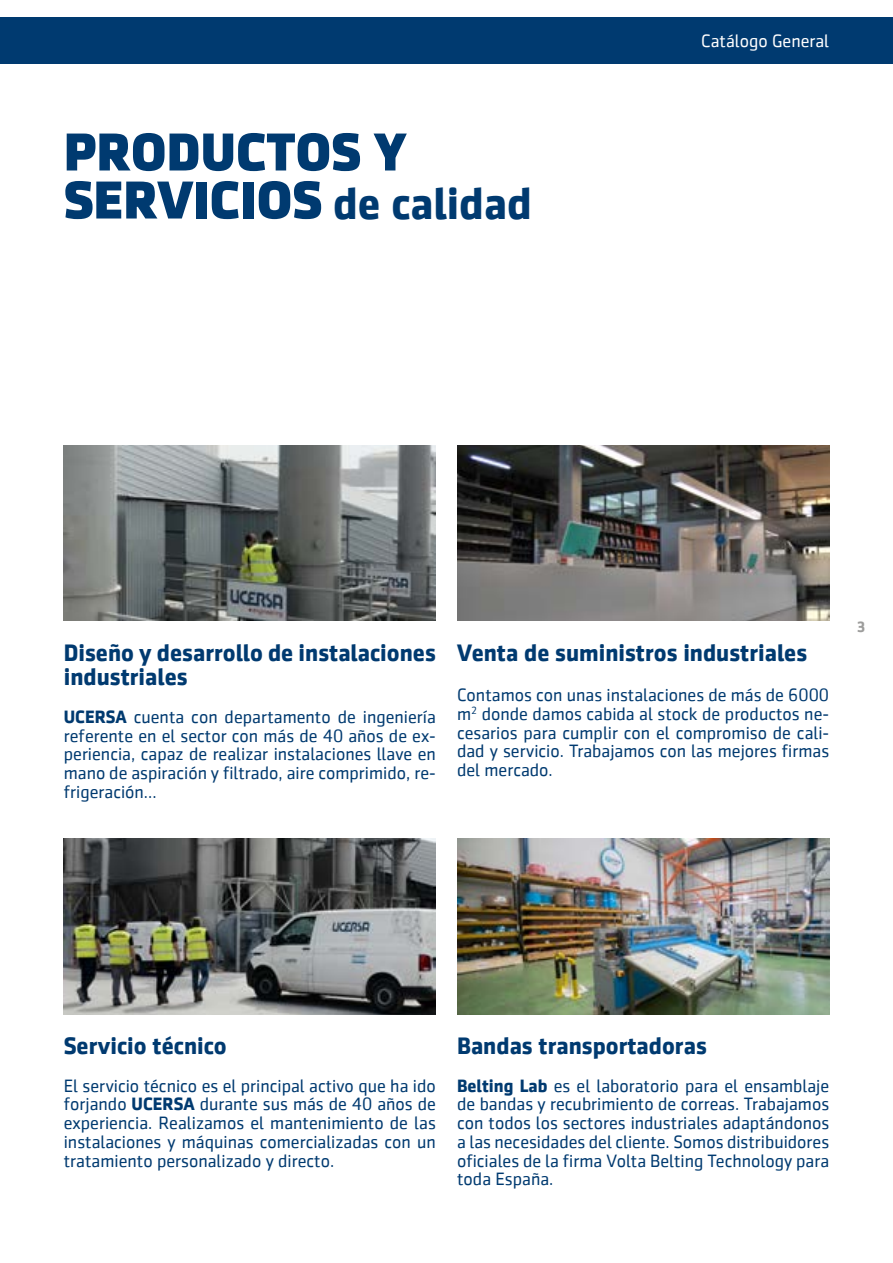
<style>
.page{position:relative;width:893px;height:1263px;background:#fff}
.page>*{position:absolute;margin:0;border:0;box-sizing:border-box;transform-origin:0 0}
.t1{font:800 54px/48px "Sentico Sans DT";color:#003a70}
.t2{font:700 24px/24px "Sentico Sans DT";color:#003a70}
.t3{font:18px/18.8px "Sentico Sans DT";color:#003a70;text-align:justify}
.t4{font:18px "Sentico Sans DT";color:#fff}
.t5{font:700 15px "Sentico Sans DT";color:#9d9d9c}
.s1{font-weight:700;font-size:45px}
.s2{font-weight:700}
</style>
<div class="page">
<div style="left:0;top:17px;width:893px;height:47px;background:#003a70"></div>
<img style="left:64px;top:445px;width:372px;height:176px">
<img style="left:64px;top:839px;width:372px;height:175px">
<img style="left:457px;top:445px;width:372px;height:176px">
<img style="left:457px;top:839px;width:372px;height:175px">
<h1 class="t1" style="left:64px;top:128px;width:470px">PRODUCTOS Y<br>SERVICIOS <span class="s1">de calidad</span></h1>
<p class="t4" style="left:701px;top:35px;width:130px">Catálogo General</p>
<h2 class="t2" style="left:64px;top:642px;width:374px">Diseño y desarrollo de instalaciones industriales</h2>
<p class="t3" style="left:64px;top:707px;width:374px"><span class="s2">UCERSA</span> cuenta con departamento de ingeniería referente en el sector con más de 40 años de ex&shy;periencia, capaz de realizar instalaciones llave en mano de aspiración y filtrado, aire comprimido, re&shy;frigeración...</p>
<h2 class="t2" style="left:457px;top:642px;width:352px">Venta de suministros industriales</h2>
<p class="t3" style="left:457px;top:685px;width:374px">Contamos con unas instalaciones de más de 6000 m<sup>2</sup> donde damos cabida al stock de productos ne&shy;cesarios para cumplir con el compromiso de cali&shy;dad y servicio. Trabajamos con las mejores firmas del mercado.</p>
<p class="t5" style="left:857px;top:621px;width:10px">3</p>
<h2 class="t2" style="left:64px;top:1035px;width:165px">Servicio técnico</h2>
<p class="t3" style="left:64px;top:1076px;width:374px">El servicio técnico es el principal activo que ha ido forjando <span class="s2">UCERSA</span> durante sus más de 40 años de experiencia. Realizamos el mantenimiento de las instalaciones y máquinas comercializadas con un tratamiento personalizado y directo.</p>
<h2 class="t2" style="left:457px;top:1035px;width:251px">Bandas transportadoras</h2>
<p class="t3" style="left:457px;top:1076px;width:374px"><span class="s2">Belting Lab</span> es el laboratorio para el ensamblaje de bandas y recubrimiento de correas. Trabajamos con todos los sectores industriales adaptándonos a las necesidades del cliente. Somos distribuidores oficiales de la firma Volta Belting Technology para toda España.</p>
</div>
